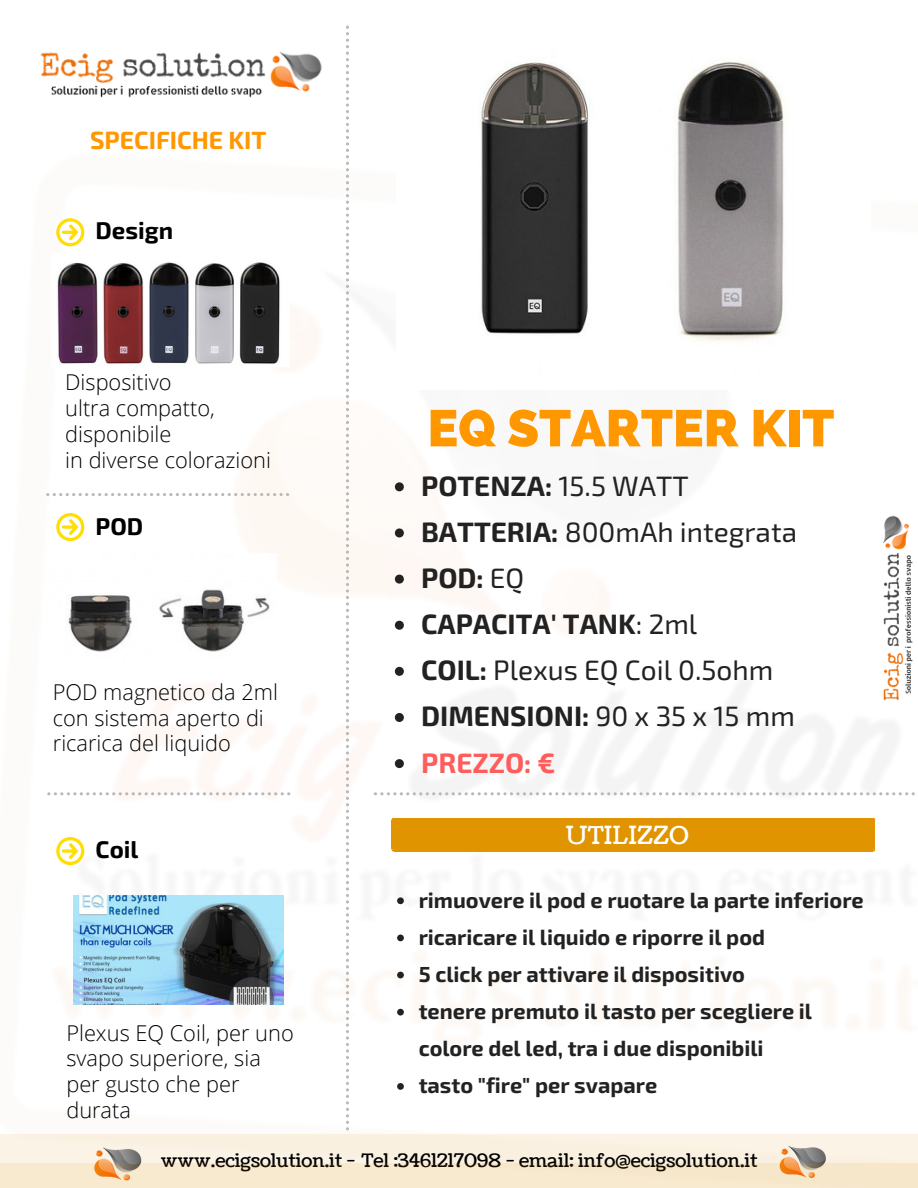
<style>
.page{position:relative;width:918px;height:1188px;background:#fff}
.page>*{position:absolute;margin:0;border:0;box-sizing:border-box;transform-origin:0 0}
.t1{font:800 51.45px "Raleway";color:#ff9700}
.t2{font:28.05px/46.2px "Exo 2";color:#222}
.t3{font:700 24.9px "Exo 2";color:#ff9700}
.t4{font:24.9px "Coustard";color:#fff}
.t5{font:700 24.15px "Exo 2";color:#000}
.t6{font:700 21.75px/37.2px "Exo 2";color:#222}
.t7{font:300 21.75px/25.8px "Open Sans";color:#000}
.t8{font:18.75px "Coustard";color:#000}
.s1{font-weight:700}
.s2{font-weight:700;color:#ff5c5c}
</style>
<div class="page">
<img style="left:48px;top:25px;width:866px;height:1106px">
<div style="left:0;top:1134px;width:918px;height:54px;background:#faf1e1"></div>
<svg style="left:395px;top:482px;width:9px;height:9px"></svg>
<svg style="left:395px;top:528px;width:9px;height:9px"></svg>
<svg style="left:395px;top:575px;width:9px;height:9px"></svg>
<svg style="left:395px;top:621px;width:9px;height:9px"></svg>
<svg style="left:395px;top:667px;width:9px;height:9px"></svg>
<svg style="left:395px;top:713px;width:9px;height:9px"></svg>
<svg style="left:395px;top:759px;width:9px;height:9px"></svg>
<img style="left:52px;top:253px;width:237px;height:114px">
<svg style="left:56px;top:218px;width:28px;height:28px"></svg>
<img style="left:396px;top:25px;width:475px;height:364px">
<svg style="left:46px;top:493px;width:243px;height:3px"></svg>
<svg style="left:346px;top:26px;width:3px;height:1104px"></svg>
<svg style="left:47px;top:792px;width:243px;height:3px"></svg>
<img style="left:880px;top:510px;width:34px;height:213px">
<img style="left:96px;top:1148px;width:46px;height:15px">
<hr style="left:873px;top:821px;width:2px;height:28px;background:#e09400">
<div style="left:394px;top:821px;width:479px;height:28px;background:#e09400"></div>
<hr style="left:394px;top:818px;width:479px;height:3px;background:#e09400">
<hr style="left:392px;top:821px;width:2px;height:28px;background:#e09400">
<hr style="left:394px;top:849px;width:479px;height:3px;background:#e09400">
<svg style="left:374px;top:792px;width:541px;height:3px"></svg>
<img style="left:40px;top:46px;width:292px;height:61px">
<svg style="left:397px;top:897px;width:7px;height:7px"></svg>
<svg style="left:397px;top:935px;width:7px;height:6px"></svg>
<svg style="left:397px;top:972px;width:7px;height:6px"></svg>
<svg style="left:397px;top:1009px;width:7px;height:7px"></svg>
<svg style="left:397px;top:1083px;width:7px;height:7px"></svg>
<img style="left:48px;top:554px;width:229px;height:122px">
<svg style="left:56px;top:513px;width:28px;height:28px"></svg>
<img style="left:73px;top:896px;width:211px;height:109px">
<svg style="left:56px;top:837px;width:28px;height:28px"></svg>
<img style="left:780px;top:1146px;width:46px;height:17px">
<div style="left:0;top:1163px;width:918px;height:25px;background:#f8eacf"></div>
<p class="t3" style="left:90px;top:124px;width:178px">SPECIFICHE KIT</p>
<p class="t5" style="left:96px;top:215px;width:79px">Design</p>
<p class="t7" style="left:65px;top:369px;width:207px">Dispositivo<br>ultra compatto, disponibile<br>in diverse colorazioni</p>
<p class="t5" style="left:96px;top:511px;width:49px">POD</p>
<p class="t7" style="left:53px;top:678px;width:227px">POD magnetico da 2ml con sistema aperto di ricarica del liquido</p>
<p class="t5" style="left:96px;top:834px;width:44px">Coil</p>
<h1 class="t1" style="left:428px;top:398px;width:408px">EQ STARTER KIT</h1>
<p class="t2" style="left:421px;top:462px;width:377px"><span class="s1">POTENZA:</span> 15.5 WATT<br><span class="s1">BATTERIA:</span> 800mAh integrata<br><span class="s1">POD:</span> EQ<br><span class="s1">CAPACITA' TANK</span>: 2ml<br><span class="s1">COIL:</span> Plexus EQ Coil 0.5ohm<br><span class="s1">DIMENSIONI:</span> 90 x 35 x 15 mm<br><span class="s2">PREZZO: €</span></p>
<p class="t4" style="left:565px;top:818px;width:125px">UTILIZZO</p>
<p class="t6" style="left:419px;top:880px;width:447px">rimuovere il pod e ruotare la parte inferiore ricaricare il liquido e riporre il pod<br>5 click per attivare il dispositivo<br>tenere premuto il tasto per scegliere il colore del led, tra i due disponibili<br>tasto "fire" per svapare</p>
<p class="t7" style="left:66px;top:1019px;width:229px">Plexus EQ Coil, per uno svapo superiore, sia per gusto che per durata</p>
<p class="t8" style="left:161px;top:1148px;width:598px">www.ecigsolution.it - Tel :3461217098 - email: info@ecigsolution.it</p>
</div>
